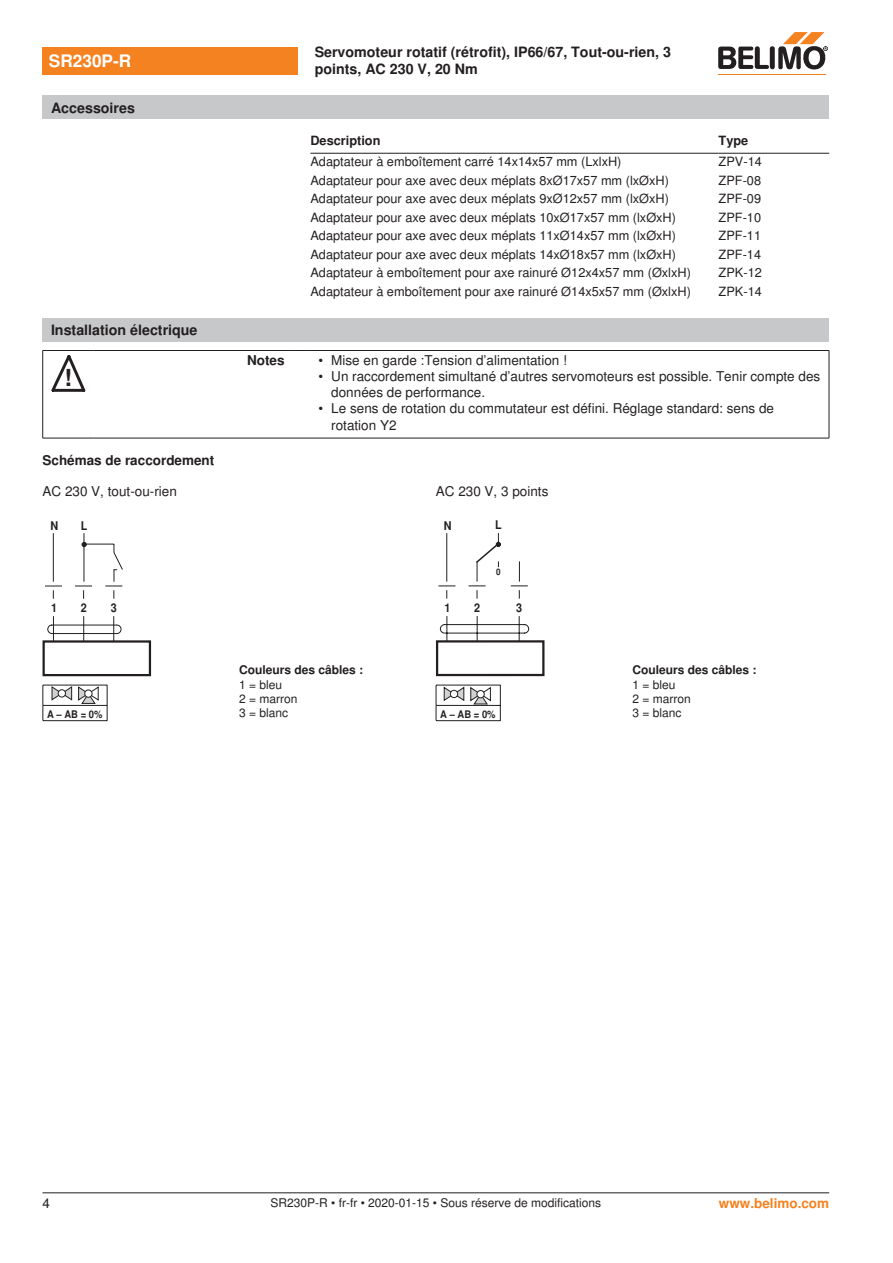
<style>
.page{position:relative;width:893px;height:1263px;background:#fff}
.page>*{position:absolute;margin:0;border:0;box-sizing:border-box;transform-origin:0 0}
.t1{font:700 23.55px "Nimbus Sans BEL";color:#231f20}
.t2{font:700 17.25px "Nimbus Sans BEL";color:#fff}
.t3{font:700 14.25px/17.1px "Nimbus Sans BEL";color:#231f20}
.Bulletpoints{font:13.5px/16.2px "Nimbus Sans BEL";color:#231f20}
.Anschluss_Schema_Bas{font:13.5px "Nimbus Sans BEL";color:#231f20}
.Tabellenkopf_rechtsb{font:700 13.5px "Nimbus Sans BEL";color:#231f20}
.Rechtsbündig_Footer{font:700 13.5px "Nimbus Sans BEL";color:#f58220}
.Tabellentext_1mm{font:12.75px "Nimbus Sans BEL";color:#231f20}
.Tabellenkopf{font:700 12.75px "Nimbus Sans BEL";color:#231f20}
.Footer_EU_center{font:12px "Nimbus Sans BEL";color:#231f20}
.Legende{font:12px/14.4px "Nimbus Sans BEL";color:#231f20}
.Anschluss_Schema_Bas-2{font:700 12px "Nimbus Sans BEL";color:#231f20}
.t4{font:700 12px "Nimbus Sans BEL";color:#231f20;scale:.9 1}
.t5{font:700 10.5px "Nimbus Sans BEL";color:#231f20;scale:.9 1}
.t6{font:700 9px "Nimbus Sans BEL";color:#231f20;scale:.9 1}
</style>
<div class="page">
<hr style="left:310px;top:153px;width:409px;height:1px;background:#231f20">
<hr style="left:719px;top:153px;width:110px;height:1px;background:#231f20">
<div style="left:43px;top:318px;width:786px;height:24px;background:#c7c8ca"></div>
<hr style="left:42px;top:351px;width:1px;height:87px;background:#231f20">
<hr style="left:829px;top:351px;width:1px;height:87px;background:#231f20">
<hr style="left:43px;top:350px;width:51px;height:1px;background:#231f20">
<hr style="left:94px;top:350px;width:199px;height:1px;background:#231f20">
<svg style="left:293px;top:350px;width:17px;height:1px"></svg>
<hr style="left:310px;top:350px;width:519px;height:1px;background:#231f20">
<hr style="left:43px;top:438px;width:51px;height:1px;background:#231f20">
<hr style="left:94px;top:438px;width:199px;height:1px;background:#231f20">
<svg style="left:293px;top:438px;width:17px;height:1px"></svg>
<hr style="left:310px;top:438px;width:519px;height:1px;background:#231f20">
<svg style="left:51px;top:355px;width:34px;height:37px"></svg>
<div style="left:43px;top:640px;width:108px;height:36px;border:2px solid #231f20"></div>
<svg style="left:45px;top:533px;width:78px;height:109px"></svg>
<hr style="left:43px;top:685px;width:64px;height:1px;background:#231f20">
<hr style="left:43px;top:705px;width:64px;height:1px;background:#231f20">
<svg style="left:43px;top:685px;width:1px;height:35px"></svg>
<svg style="left:107px;top:685px;width:1px;height:35px"></svg>
<hr style="left:43px;top:720px;width:64px;height:1px;background:#231f20">
<svg style="left:78px;top:686px;width:21px;height:18px"></svg>
<div style="left:85px;top:690px;width:7px;height:7px;background:#fff;border-radius:50%"></div>
<div style="left:84px;top:689px;width:8px;height:9px;border:1px solid #231f20;border-radius:50%"></div>
<svg style="left:51px;top:685px;width:21px;height:16px"></svg>
<div style="left:58px;top:690px;width:7px;height:7px;background:#fff;border-radius:50%"></div>
<div style="left:58px;top:689px;width:8px;height:8px;border:1px solid #231f20;border-radius:50%"></div>
<hr style="left:446px;top:533px;width:1px;height:49px;background:#231f20">
<svg style="left:440px;top:616px;width:89px;height:24px"></svg>
<svg style="left:511px;top:561px;width:17px;height:38px"></svg>
<svg style="left:438px;top:585px;width:17px;height:14px"></svg>
<svg style="left:468px;top:533px;width:33px;height:66px"></svg>
<div style="left:436px;top:640px;width:108px;height:36px;border:2px solid #231f20"></div>
<hr style="left:436px;top:685px;width:64px;height:1px;background:#231f20">
<hr style="left:436px;top:705px;width:64px;height:1px;background:#231f20">
<svg style="left:436px;top:686px;width:1px;height:34px"></svg>
<svg style="left:500px;top:685px;width:1px;height:35px"></svg>
<hr style="left:436px;top:720px;width:64px;height:1px;background:#231f20">
<svg style="left:443px;top:686px;width:48px;height:19px"></svg>
<div style="left:450px;top:690px;width:8px;height:8px;background:#fff;border-radius:50%"></div>
<div style="left:450px;top:690px;width:8px;height:8px;border:1px solid #231f20;border-radius:50%"></div>
<div style="left:43px;top:47px;width:255px;height:27px;background:#f58220"></div>
<hr style="left:718px;top:74px;width:107px;height:1px;background:#f58220">
<svg style="left:718px;top:32px;width:110px;height:38px"></svg>
<div style="left:43px;top:96px;width:786px;height:23px;background:#c7c8ca"></div>
<hr style="left:43px;top:1192px;width:786px;height:1px;background:#231f20">
<p class="t2" style="left:49px;top:51px;width:84px">SR230P-R</p>
<p class="t3" style="left:315px;top:44px;width:358px">Servomoteur rotatif (rétrofit), IP66/67, Tout-ou-rien, 3 points, AC 230 V, 20 Nm</p>
<p class="t3" style="left:51px;top:100px;width:85px">Accessoires</p>
<p class="t3" style="left:51px;top:322px;width:148px">Installation électrique</p>
<p class="t1" style="left:64px;top:363px;width:9px">!</p>
<p class="Tabellenkopf" style="left:310px;top:133px;width:72px">Description</p>
<p class="Tabellenkopf" style="left:719px;top:133px;width:31px">Type</p>
<p class="Tabellentext_1mm" style="left:310px;top:154px;width:313px">Adaptateur à emboîtement carré 14x14x57 mm (LxlxH)</p>
<p class="Tabellentext_1mm" style="left:719px;top:154px;width:45px">ZPV-14</p>
<p class="Tabellentext_1mm" style="left:310px;top:173px;width:360px">Adaptateur pour axe avec deux méplats 8xØ17x57 mm (lxØxH)</p>
<p class="Tabellentext_1mm" style="left:719px;top:173px;width:44px">ZPF-08</p>
<p class="Tabellentext_1mm" style="left:310px;top:191px;width:360px">Adaptateur pour axe avec deux méplats 9xØ12x57 mm (lxØxH)</p>
<p class="Tabellentext_1mm" style="left:719px;top:191px;width:44px">ZPF-09</p>
<p class="Tabellentext_1mm" style="left:310px;top:210px;width:367px">Adaptateur pour axe avec deux méplats 10xØ17x57 mm (lxØxH)</p>
<p class="Tabellentext_1mm" style="left:719px;top:210px;width:44px">ZPF-10</p>
<p class="Tabellentext_1mm" style="left:310px;top:228px;width:367px">Adaptateur pour axe avec deux méplats 11xØ14x57 mm (lxØxH)</p>
<p class="Tabellentext_1mm" style="left:719px;top:228px;width:44px">ZPF-11</p>
<p class="Tabellentext_1mm" style="left:310px;top:247px;width:367px">Adaptateur pour axe avec deux méplats 14xØ18x57 mm (lxØxH)</p>
<p class="Tabellentext_1mm" style="left:719px;top:247px;width:44px">ZPF-14</p>
<p class="Tabellentext_1mm" style="left:310px;top:265px;width:382px">Adaptateur à emboîtement pour axe rainuré Ø12x4x57 mm (ØxlxH)</p>
<p class="Tabellentext_1mm" style="left:719px;top:265px;width:45px">ZPK-12</p>
<p class="Tabellentext_1mm" style="left:310px;top:283px;width:382px">Adaptateur à emboîtement pour axe rainuré Ø14x5x57 mm (ØxlxH)</p>
<p class="Tabellentext_1mm" style="left:719px;top:283px;width:45px">ZPK-14</p>
<p class="Tabellenkopf_rechtsb" style="left:247px;top:352px;width:39px">Notes</p>
<p class="Bulletpoints" style="left:319px;top:352px;width:250px">• Mise en garde :Tension d’alimentation !</p>
<p class="Bulletpoints" style="left:331px;top:368px;width:490px;text-indent:-13px">• Un raccordement simultané d’autres servomoteurs est possible. Tenir compte des données de performance.</p>
<p class="Bulletpoints" style="left:331px;top:401px;width:444px;text-indent:-13px">• Le sens de rotation du commutateur est défini. Réglage standard: sens de rotation Y2</p>
<p class="Tabellenkopf_rechtsb" style="left:43px;top:452px;width:173px">Schémas de raccordement</p>
<p class="Anschluss_Schema_Bas" style="left:43px;top:483px;width:136px">AC 230 V, tout-ou-rien</p>
<p class="Anschluss_Schema_Bas" style="left:436px;top:483px;width:114px">AC 230 V, 3 points</p>
<p class="t4" style="left:51px;top:521px;width:10px">N</p>
<p class="t4" style="left:81px;top:521px;width:9px">L</p>
<p class="t4" style="left:444px;top:521px;width:10px">N</p>
<p class="t4" style="left:495px;top:520px;width:9px">L</p>
<p class="t6" style="left:496px;top:568px;width:7px">0</p>
<p class="t4" style="left:51px;top:603px;width:8px">1</p>
<p class="t4" style="left:81px;top:603px;width:8px">2</p>
<p class="t4" style="left:111px;top:603px;width:8px">3</p>
<p class="t4" style="left:445px;top:603px;width:8px">1</p>
<p class="t4" style="left:474px;top:603px;width:8px">2</p>
<p class="t4" style="left:516px;top:603px;width:8px">3</p>
<p class="t5" style="left:47px;top:710px;width:63px">A – AB = 0%</p>
<p class="Anschluss_Schema_Bas-2" style="left:239px;top:663px;width:126px">Couleurs des câbles :</p>
<p class="Legende" style="left:239px;top:677px;width:60px">1 = bleu<br>2 = marron<br>3 = blanc</p>
<p class="t5" style="left:440px;top:710px;width:63px">A – AB = 0%</p>
<p class="Anschluss_Schema_Bas-2" style="left:632px;top:663px;width:126px">Couleurs des câbles :</p>
<p class="Legende" style="left:632px;top:677px;width:60px">1 = bleu<br>2 = marron<br>3 = blanc</p>
<p class="Bulletpoints" style="left:43px;top:1196px;width:9px">4</p>
<p class="Footer_EU_center" style="left:270px;top:1196px;width:332px">SR230P-R • fr-fr • 2020-01-15 • Sous réserve de modifications</p>
<p class="Rechtsbündig_Footer" style="left:719px;top:1195px;width:112px">www.belimo.com</p>
</div>
